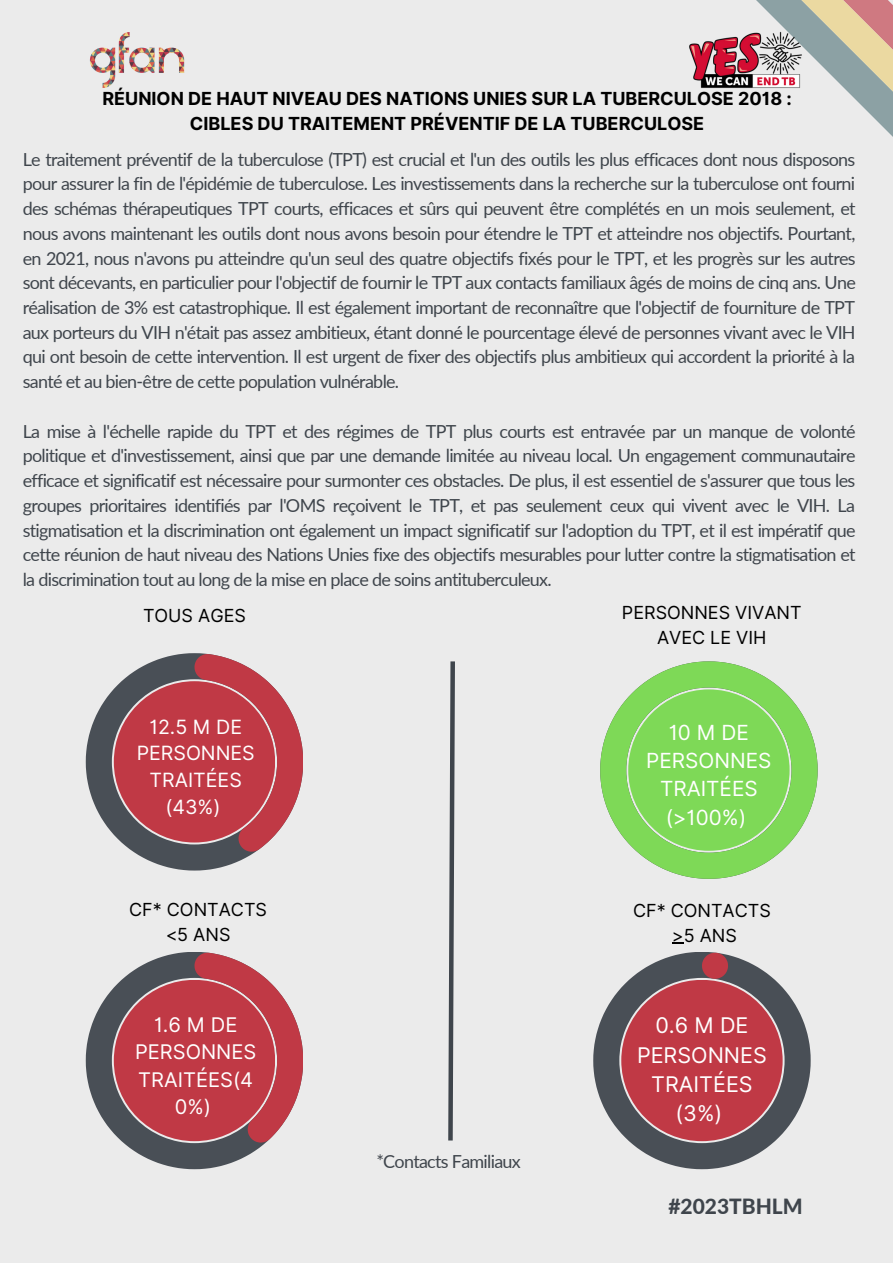
<style>
.page{position:relative;width:893px;height:1264px;background:#fff}
.page>*{position:absolute;margin:0;border:0;box-sizing:border-box;transform-origin:0 0}
.t1{font:21.6px/29.4px "Inter";color:#fff;text-align:center}
.t2{font:800 21px "Lato";color:#3f454c}
.t3{font:20.85px/28.3px "Inter";color:#fff;text-align:center}
.t4{font:20.1px/27.5px "Inter";color:#fff;text-align:center}
.t5{font:19.65px/26.7px "Inter";color:#fff;text-align:center}
.t6{font:18px/24.8px "Lato";letter-spacing:-.04em;color:#3f454c;text-align:justify}
.t7{font:700 18px/24.8px "Inter";color:#000;text-align:center}
.t8{font:18px/24.8px "Inter";color:#000;text-align:center}
</style>
<div class="page">
<div style="left:0;top:0;width:892px;height:1262px;background:#ebebeb"></div>
<svg style="left:86px;top:653px;width:171px;height:217px;fill:#494f56"></svg>
<svg style="left:194px;top:654px;width:109px;height:197px"></svg>
<div style="left:114px;top:681px;width:161px;height:161px;background:#c03945;border-radius:50%"></div>
<svg style="left:756px;top:0;width:136px;height:136px"></svg>
<svg style="left:600px;top:661px;width:217px;height:217px;fill:#7ed957"></svg>
<div style="left:628px;top:689px;width:161px;height:161px;background:#7ed957;border-radius:50%"></div>
<svg style="left:672px;top:942px;width:11px;height:2px"></svg>
<img style="left:689px;top:29px;width:114px;height:61px">
<img style="left:89px;top:32px;width:96px;height:56px">
<svg style="left:86px;top:952px;width:181px;height:217px;fill:#494f56"></svg>
<svg style="left:194px;top:952px;width:109px;height:190px"></svg>
<div style="left:114px;top:979px;width:161px;height:162px;background:#c03945;border-radius:50%"></div>
<svg style="left:593px;top:952px;width:217px;height:217px;fill:#494f56"></svg>
<svg style="left:701px;top:952px;width:27px;height:26px"></svg>
<div style="left:621px;top:979px;width:161px;height:162px;background:#c03945;border-radius:50%"></div>
<svg style="left:448px;top:661px;width:7px;height:480px"></svg>
<p class="t7" style="left:102px;top:86px;width:690px">RÉUNION DE HAUT NIVEAU DES NATIONS UNIES SUR LA TUBERCULOSE 2018 :<br>CIBLES DU TRAITEMENT PRÉVENTIF DE LA TUBERCULOSE</p>
<p class="t6" style="left:23px;top:146px;width:834px">Le traitement préventif de la tuberculose (TPT) est crucial et l'un des outils les plus efficaces dont nous disposons pour assurer la fin de l'épidémie de tuberculose. Les investissements dans la recherche sur la tuberculose ont fourni des schémas thérapeutiques TPT courts, efficaces et sûrs qui peuvent être complétés en un mois seulement, et nous avons maintenant les outils dont nous avons besoin pour étendre le TPT et atteindre nos objectifs. Pourtant, en 2021, nous n'avons pu atteindre qu'un seul des quatre objectifs fixés pour le TPT, et les progrès sur les autres sont décevants, en particulier pour l'objectif de fournir le TPT aux contacts familiaux âgés de moins de cinq ans. Une réalisation de 3% est catastrophique. Il est également important de reconnaître que l'objectif de fourniture de TPT aux porteurs du VIH n'était pas assez ambitieux, étant donné le pourcentage élevé de personnes vivant avec le VIH qui ont besoin de cette intervention. Il est urgent de fixer des objectifs plus ambitieux qui accordent la priorité à la santé et au bien-être de cette population vulnérable.</p>
<p class="t6" style="left:23px;top:418px;width:834px">La mise à l'échelle rapide du TPT et des régimes de TPT plus courts est entravée par un manque de volonté politique et d'investissement, ainsi que par une demande limitée au niveau local. Un engagement communautaire efficace et significatif est nécessaire pour surmonter ces obstacles. De plus, il est essentiel de s'assurer que tous les groupes prioritaires identifiés par l'OMS reçoivent le TPT, et pas seulement ceux qui vivent avec le VIH. La stigmatisation et la discrimination ont également un impact significatif sur l'adoption du TPT, et il est impératif que cette réunion de haut niveau des Nations Unies fixe des objectifs mesurables pour lutter contre la stigmatisation et la discrimination tout au long de la mise en place de soins antituberculeux.</p>
<p class="t8" style="left:143px;top:603px;width:104px">TOUS AGES</p>
<p class="t8" style="left:622px;top:600px;width:181px">PERSONNES VIVANT<br>AVEC LE VIH</p>
<p class="t5" style="left:137px;top:713px;width:120px">12.5 M DE<br>PERSONNES<br>TRAITÉES (43%)</p>
<p class="t3" style="left:646px;top:718px;width:127px">10 M DE<br>PERSONNES<br>TRAITÉES (&gt;100%)</p>
<p class="t8" style="left:129px;top:897px;width:139px">CF* CONTACTS &lt;5 ANS</p>
<p class="t8" style="left:633px;top:898px;width:139px">CF* CONTACTS &gt;5 ANS</p>
<p class="t4" style="left:135px;top:1010px;width:123px">1.6 M DE<br>PERSONNES<br>TRAITÉES(4<br>0%)</p>
<p class="t1" style="left:637px;top:1010px;width:131px">0.6 M DE<br>PERSONNES<br>TRAITÉES (3%)</p>
<p class="t6" style="left:376px;top:1148px;width:146px">*Contacts Familiaux</p>
<p class="t2" style="left:668px;top:1193px;width:136px">#2023TBHLM</p>
</div>
